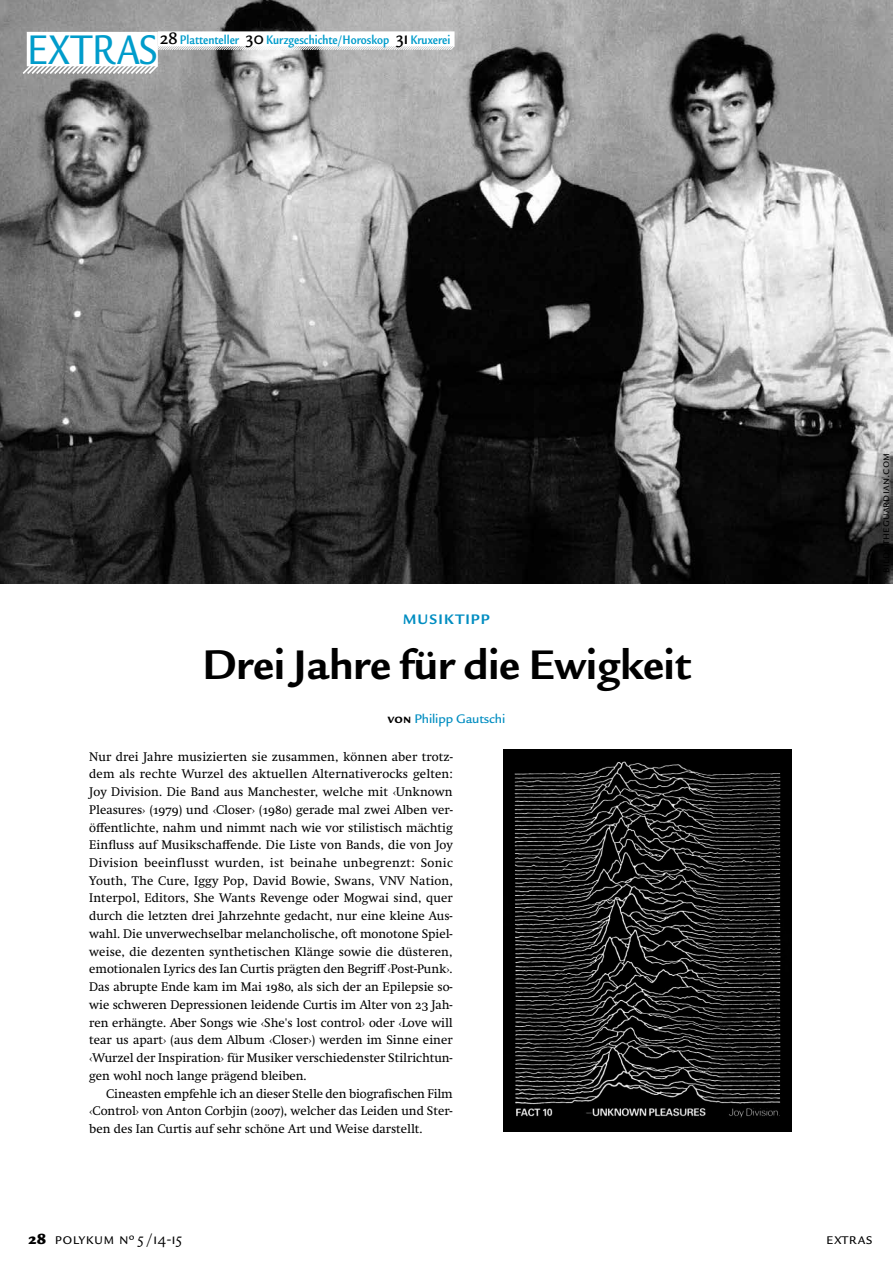
<style>
.page{position:relative;width:893px;height:1263px;background:#fff}
.page>*{position:absolute;margin:0;border:0;box-sizing:border-box;transform-origin:0 0}
.t1{font:700 45px "Legacy Sans ITC Std";color:#000}
.t2{font:500 condensed 45px "Legacy Sans ITC Std";letter-spacing:.02em;color:#009ccb}
.t3{font:16.5px "Legacy Sans ITC Std";letter-spacing:.02em;color:#000}
.t4{font:700 15px "Legacy Sans ITC Std";color:#008dc1}
.t5{font:700 condensed 13.5px "Legacy Sans ITC Std";color:#009ccb}
.t6{font:500 13.5px "Legacy Sans ITC Std";letter-spacing:-.01em;color:#008dc1}
.t7{font:12.75px/17.7px "Swift Neue LT Pro";color:#000;text-align:justify}
.t8{font:12px "Legacy Sans ITC Std";letter-spacing:.02em;color:#000}
.s1{font-weight:500;font-stretch:normal;font-size:18.75px;color:#000}
.s2{font-weight:700;color:#000}
.s3{font-family:"Legacy Serif ITC Std";font-stretch:condensed}
.s4{font-weight:900}
</style>
<div class="page">
<img style="left:503px;top:749px;width:288px;height:382px">
<img style="left:0;top:0;width:893px;height:583px">
<div style="left:158px;top:31px;width:297px;height:15px;background:#fff"></div>
<svg style="left:158px;top:45px;width:297px;height:6px"></svg>
<div style="left:27px;top:32px;width:131px;height:34px;background:#fff"></div>
<svg style="left:21px;top:63px;width:139px;height:13px"></svg>
<p class="t5" style="left:160px;top:32px;width:292px"><span class="s1">28</span> Plattenteller <span class="s1">30</span> Kurzgeschichte/Horoskop <span class="s1">31</span> Kruxerei</p>
<h1 class="t2" style="left:27px;top:24px;width:133px">EXTRAS</h1>
<p class="t4" style="left:403px;top:611px;width:78px">Musiktipp</p>
<h1 class="t1" style="left:202px;top:639px;width:490px">Drei Jahre für die Ewigkeit</h1>
<p class="t6" style="left:388px;top:711px;width:119px"><span class="s2">Von</span> Philipp Gautschi</p>
<p class="t7" style="left:89px;top:747px;width:365px">Nur drei Jahre musizierten sie zusammen, können aber trotz&shy;dem als rechte Wurzel des aktuellen Alternativerocks gelten:<br>Joy Division. Die Band aus Manchester, welche mit <span class="s3">‹</span>Unknown Pleasures<span class="s3">›</span> (1979) und <span class="s3">‹</span>Closer<span class="s3">›</span> (1980) gerade mal zwei Alben ver&shy;öffentlichte, nahm und nimmt nach wie vor stilistisch mächtig Einfluss auf Musikschaffende. Die Liste von Bands, die von Joy Division beeinflusst wurden, ist beinahe unbegrenzt: Sonic Youth, The Cure, Iggy Pop, David Bowie, Swans, VNV Nation, Interpol, Editors, She Wants Revenge oder Mogwai sind, quer durch die letzten drei Jahrzehnte gedacht, nur eine kleine Aus&shy;wahl. Die unverwechselbar melancholische, oft monotone Spiel&shy;weise, die dezenten synthetischen Klänge sowie die düsteren, emotionalen Lyrics des Ian Curtis prägten den Begriff <span class="s3">‹</span>Post-Punk<span class="s3">›</span>.<br>Das abrupte Ende kam im Mai 1980, als sich der an Epilepsie so&shy;wie schweren Depressionen leidende Curtis im Alter von 23 Jah&shy;ren erhängte. Aber Songs wie <span class="s3">‹</span>She's lost control<span class="s3">›</span> oder <span class="s3">‹</span>Love will tear us apart<span class="s3">›</span> (aus dem Album <span class="s3">‹</span>Closer<span class="s3">›</span>) werden im Sinne einer <span class="s3">‹</span>Wurzel der Inspiration<span class="s3">›</span> für Musiker verschiedenster Stilrichtun&shy;gen wohl noch lange prägend bleiben.</p>
<p class="t7" style="left:89px;top:1084px;width:365px;text-indent:17px">Cineasten empfehle ich an dieser Stelle den biografischen Film <span class="s3">‹</span>Control<span class="s3">›</span> von Anton Corbjin (2007), welcher das Leiden und Ster&shy;ben des Ian Curtis auf sehr schöne Art und Weise darstellt.</p>
<p class="t8" style="left:879px;top:572px;width:121px;rotate:-90deg">Bild: theguardian.com</p>
<p class="t3" style="left:28px;top:1229px;width:155px"><span class="s4">28</span> Polykum Nº5 /14-15</p>
<p class="t3" style="left:826px;top:1229px;width:25px">EXTRAS</p>
</div>
